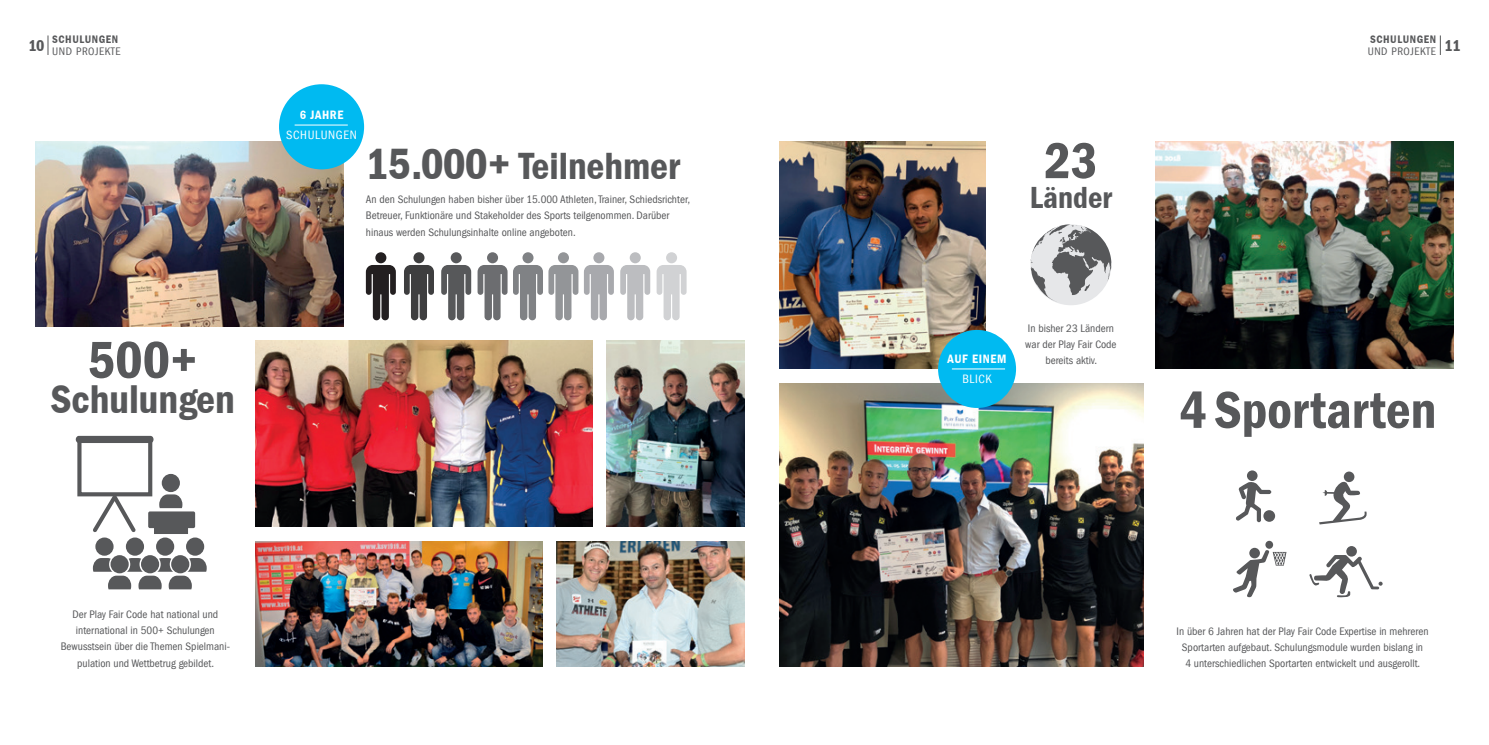
<style>
.page{position:relative;width:1489px;height:745px;background:#fff}
.page>*{position:absolute;margin:0;border:0;box-sizing:border-box;transform-origin:0 0}
.t1{font:600 condensed 53.75px "Franklin Gothic";color:#57585a}
.t2{font:600 condensed 52.25px "Franklin Gothic";color:#57585a}
.t3{font:600 condensed 41.25px "Franklin Gothic";color:#57585a}
.t4{font:600 condensed 38.88px "Franklin Gothic";color:#57585a}
.t5{font:600 condensed 31.38px "Franklin Gothic";color:#57585a}
.t6{font:condensed 12.5px "Franklin Gothic";letter-spacing:.05em;color:#fff}
.t7{font:600 condensed 12.5px "Franklin Gothic";letter-spacing:.05em;color:#fff}
.t8{font:condensed 11.25px/16.2px "Franklin Gothic";color:#57585a;text-align:center}
.t9{font:condensed 11.25px/11.2px "Franklin Gothic";letter-spacing:.05em;color:#57585a;text-align:right}
.s1{font-weight:600}
.s2{font-size:45px}
</style>
<div class="page">
<img style="left:35px;top:142px;width:309px;height:184px">
<img style="left:255px;top:340px;width:337px;height:186px">
<img style="left:606px;top:340px;width:138px;height:186px">
<img style="left:255px;top:541px;width:287px;height:125px">
<img style="left:556px;top:541px;width:188px;height:125px">
<div style="left:279px;top:84px;width:85px;height:85px;background:#00baf1;border-radius:50%"></div>
<hr style="left:294px;top:125px;width:54px;height:1px;background:#fff">
<svg style="left:366px;top:265px;width:30px;height:55px"></svg>
<div style="left:375px;top:252px;width:11px;height:11px;background:#231f20;border-radius:50%"></div>
<svg style="left:441px;top:265px;width:30px;height:55px"></svg>
<div style="left:450px;top:252px;width:11px;height:11px;background:#57585a;border-radius:50%"></div>
<svg style="left:404px;top:265px;width:30px;height:55px"></svg>
<div style="left:413px;top:252px;width:11px;height:11px;background:#3e3e3f;border-radius:50%"></div>
<svg style="left:477px;top:265px;width:30px;height:55px"></svg>
<div style="left:487px;top:252px;width:11px;height:11px;background:#6c6d70;border-radius:50%"></div>
<div style="left:522px;top:252px;width:11px;height:11px;background:#808285;border-radius:50%"></div>
<svg style="left:513px;top:265px;width:65px;height:55px"></svg>
<div style="left:558px;top:252px;width:11px;height:11px;background:#939598;border-radius:50%"></div>
<svg style="left:584px;top:265px;width:30px;height:55px"></svg>
<div style="left:593px;top:252px;width:11px;height:11px;background:#a8a9ad;border-radius:50%"></div>
<svg style="left:620px;top:265px;width:30px;height:55px"></svg>
<div style="left:629px;top:252px;width:11px;height:11px;background:#bcbdc0;border-radius:50%"></div>
<svg style="left:656px;top:265px;width:30px;height:55px"></svg>
<div style="left:666px;top:252px;width:11px;height:11px;background:#d1d2d4;border-radius:50%"></div>
<svg style="left:76px;top:435px;width:77px;height:7px"></svg>
<div style="left:77px;top:436px;width:75px;height:60px;border:4px solid #57585a"></div>
<svg style="left:89px;top:491px;width:50px;height:42px"></svg>
<div style="left:162px;top:473px;width:18px;height:19px;background:#57585a;border-radius:50%"></div>
<div style="left:95px;top:537px;width:19px;height:18px;background:#57585a;border-radius:50%"></div>
<div style="left:126px;top:537px;width:18px;height:18px;background:#57585a;border-radius:50%"></div>
<div style="left:156px;top:537px;width:18px;height:18px;background:#57585a;border-radius:50%"></div>
<div style="left:186px;top:537px;width:18px;height:18px;background:#57585a;border-radius:50%"></div>
<svg style="left:110px;top:554px;width:19px;height:19px"></svg>
<svg style="left:148px;top:494px;width:47px;height:39px"></svg>
<svg style="left:141px;top:554px;width:18px;height:19px"></svg>
<svg style="left:171px;top:554px;width:18px;height:19px"></svg>
<svg style="left:93px;top:557px;width:114px;height:32px"></svg>
<img style="left:780px;top:142px;width:205px;height:227px">
<svg style="left:48px;top:35px;width:1px;height:20px"></svg>
<svg style="left:1439px;top:35px;width:1px;height:20px"></svg>
<img style="left:1155px;top:142px;width:298px;height:227px">
<svg style="left:1236px;top:482px;width:35px;height:40px"></svg>
<div style="left:1263px;top:510px;width:11px;height:11px;background:#57585a;border-radius:50%"></div>
<div style="left:1246px;top:470px;width:11px;height:10px;background:#57585a;border-radius:50%"></div>
<svg style="left:1319px;top:481px;width:47px;height:43px"></svg>
<div style="left:1343px;top:471px;width:11px;height:11px;background:#57585a;border-radius:50%"></div>
<svg style="left:1233px;top:540px;width:53px;height:56px"></svg>
<div style="left:1249px;top:547px;width:10px;height:11px;background:#57585a;border-radius:50%"></div>
<svg style="left:1309px;top:554px;width:73px;height:43px"></svg>
<div style="left:1346px;top:545px;width:10px;height:11px;background:#57585a;border-radius:50%"></div>
<img style="left:780px;top:383px;width:363px;height:283px">
<div style="left:938px;top:330px;width:78px;height:77px;background:#00baf1;border-radius:50%"></div>
<hr style="left:951px;top:368px;width:54px;height:1px;background:#fff">
<svg style="left:1030px;top:224px;width:81px;height:78px"></svg>
<p class="t9" style="left:28px;top:34px;width:94px"><span class="s1">SCHULUNGEN<br></span><sup>10</sup> UND PROJEKTE</p>
<p class="t9" style="left:1367px;top:34px;width:95px;text-align:left"><span class="s1">SCHULUNGEN<br></span>UND PROJEKTE <sup>11</sup></p>
<h1 class="t1" style="left:88px;top:329px;width:111px">500+</h1>
<h3 class="t3" style="left:50px;top:375px;width:186px">Schulungen</h3>
<p class="t7" style="left:300px;top:108px;width:45px">6 JAHRE</p>
<p class="t6" style="left:286px;top:128px;width:72px">SCHULUNGEN</p>
<h3 class="t4" style="left:366px;top:144px;width:316px"><span class="s2">15.000+</span> Teilnehmer</h3>
<p class="t8" style="left:366px;top:191px;width:326px;text-align:left">An den Schulungen haben bisher über 15.000 Athleten, Trainer, Schiedsrichter,<br>Betreuer, Funktionäre und Stakeholder des Sports teilgenommen. Darüber hinaus werden Schulungsinhalte online angeboten.</p>
<p class="t8" style="left:61px;top:605px;width:171px">Der Play Fair Code hat national und international in 500+ Schulungen Bewusstsein über die Themen Spielmani&shy;pulation und Wettbetrug gebildet.</p>
<h2 class="t2" style="left:1044px;top:131px;width:55px">23</h2>
<h3 class="t5" style="left:1029px;top:180px;width:84px">Länder</h3>
<p class="t7" style="left:947px;top:351px;width:60px">AUF EINEM</p>
<p class="t6" style="left:962px;top:371px;width:31px">BLICK</p>
<p class="t8" style="left:1025px;top:320px;width:93px">In bisher 23 Ländern war der Play Fair Code bereits aktiv.</p>
<h1 class="t1" style="left:1179px;top:379px;width:258px">4 Sportarten</h1>
<p class="t8" style="left:1176px;top:622px;width:253px">In über 6 Jahren hat der Play Fair Code Expertise in mehreren<br>Sportarten aufgebaut. Schulungsmodule wurden bislang in<br>4 unterschiedlichen Sportarten entwickelt und ausgerollt.</p>
</div>
